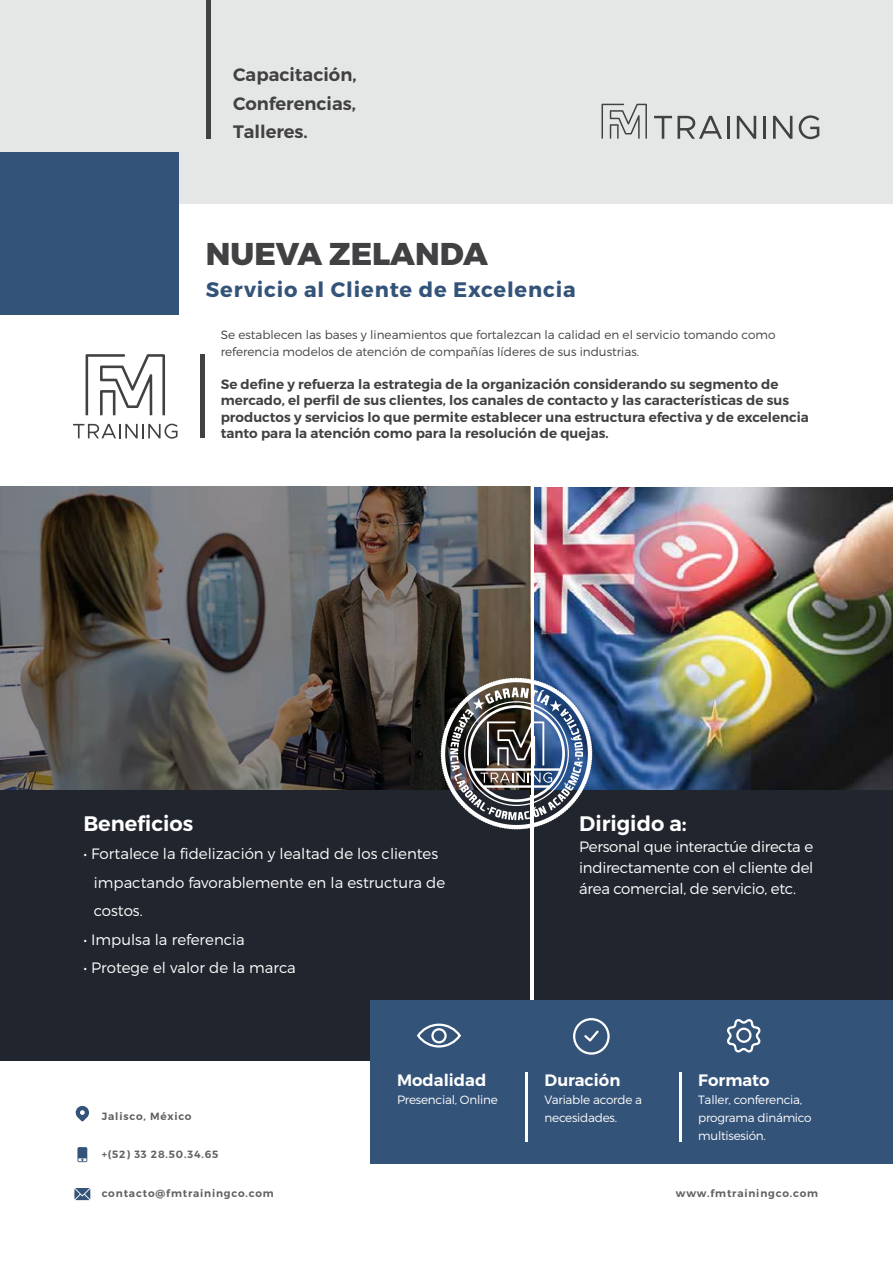
<style>
.page{position:relative;width:893px;height:1263px;background:#fff}
.page>*{position:absolute;margin:0;border:0;box-sizing:border-box;transform-origin:0 0}
.t1{font:800 31.5px "Montserrat";color:#414042}
.t2{font:700 21px "Montserrat";letter-spacing:.04em;color:#345379}
.t3{font:600 21px "Montserrat";color:#fff}
.t4{font:600 18px/28.5px "Montserrat";color:#414042;text-align:justify}
.t5{font:600 16.5px "Montserrat";color:#fff}
.t6{font:300 15px/28.5px "Montserrat";color:#fff}
.t7{font:600 13.5px/16.5px "Montserrat";color:#414042}
.t8{font:300 12px/16.5px "Montserrat";color:#414042}
.t9{font:300 12px/18px "Montserrat";letter-spacing:-.02em;color:#fff}
.t10{font:600 10.5px "Montserrat";letter-spacing:.08em;color:#606161}
</style>
<div class="page">
<svg style="left:0;top:486px;width:530px;height:304px;background:#575451"></svg>
<div style="left:0;top:0;width:892px;height:204px;background:#e5e7e6"></div>
<div style="left:0;top:152px;width:178px;height:162px;background:#345379"></div>
<img style="left:534px;top:487px;width:358px;height:303px">
<div style="left:0;top:790px;width:530px;height:271px;background:#21262e"></div>
<div style="left:534px;top:790px;width:359px;height:271px;background:#21262e"></div>
<div style="left:370px;top:1000px;width:522px;height:163px;background:#345379"></div>
<svg style="left:654px;top:116px;width:68px;height:23px"></svg>
<hr style="left:727px;top:116px;width:3px;height:23px;background:#414042">
<svg style="left:737px;top:116px;width:19px;height:23px"></svg>
<hr style="left:763px;top:116px;width:3px;height:23px;background:#414042">
<svg style="left:773px;top:116px;width:19px;height:23px"></svg>
<svg style="left:799px;top:115px;width:20px;height:24px"></svg>
<svg style="left:601px;top:104px;width:46px;height:35px"></svg>
<svg style="left:73px;top:424px;width:105px;height:15px"></svg>
<svg style="left:86px;top:354px;width:79px;height:61px"></svg>
<div style="left:206px;top:0;width:5px;height:139px;background:#414042"></div>
<hr style="left:201px;top:354px;width:4px;height:83px;background:#414042">
<hr style="left:526px;top:1072px;width:2px;height:69px;background:#fff">
<svg style="left:74px;top:1188px;width:16px;height:12px"></svg>
<svg style="left:77px;top:1147px;width:10px;height:15px"></svg>
<svg style="left:76px;top:1106px;width:13px;height:15px"></svg>
<hr style="left:679px;top:1072px;width:2px;height:69px;background:#fff">
<div style="left:417px;top:1023px;width:44px;height:24px;border:2px solid #fff;border-radius:50%"></div>
<div style="left:431px;top:1028px;width:16px;height:15px;border:2px solid #fff;border-radius:50%"></div>
<div style="left:573px;top:1018px;width:37px;height:37px;border:2px solid #fff;border-radius:50%"></div>
<svg style="left:584px;top:1030px;width:15px;height:12px"></svg>
<svg style="left:727px;top:1019px;width:34px;height:34px"></svg>
<div style="left:736px;top:1027px;width:15px;height:16px;border:2px solid #fff;border-radius:50%"></div>
<img style="left:441px;top:678px;width:151px;height:151px">
<h3 class="t4" style="left:233px;top:61px;width:125px">Capacitación, Conferencias, Talleres.</h3>
<h1 class="t1" style="left:206px;top:235px;width:283px">NUEVA ZELANDA</h1>
<h2 class="t2" style="left:206px;top:276px;width:371px">Servicio al Cliente de Excelencia</h2>
<p class="t8" style="left:221px;top:327px;width:556px">Se establecen las bases y lineamientos que fortalezcan la calidad en el servicio tomando como referencia modelos de atención de compañías líderes de sus industrias.</p>
<p class="t7" style="left:221px;top:376px;width:590px">Se define y refuerza la estrategia de la organización considerando su segmento de mercado, el perfil de sus clientes, los canales de contacto y las características de sus productos y servicios lo que permite establecer una estructura efectiva y de excelencia tanto para la atención como para la resolución de quejas.</p>
<h2 class="t3" style="left:83px;top:810px;width:112px">Beneficios</h2>
<p class="t6" style="left:94px;top:840px;width:353px;text-indent:-10px">• Fortalece la fidelización y lealtad de los clientes impactando favorablemente en la estructura de costos.</p>
<p class="t6" style="left:83px;top:925px;width:163px">• Impulsa la referencia</p>
<p class="t6" style="left:83px;top:954px;width:214px">• Protege el valor de la marca</p>
<h2 class="t3" style="left:579px;top:810px;width:109px">Dirigido a:</h2>
<p class="t6" style="left:579px;top:836px;width:236px;line-height:21px;text-align:justify">Personal que interactúe directa e indirectamente con el cliente del área comercial, de servicio, etc.</p>
<p class="t5" style="left:397px;top:1070px;width:91px">Modalidad</p>
<p class="t9" style="left:397px;top:1091px;width:102px">Presencial, Online</p>
<p class="t5" style="left:545px;top:1070px;width:77px">Duración</p>
<p class="t9" style="left:545px;top:1091px;width:99px">Variable acorde a necesidades.</p>
<p class="t5" style="left:698px;top:1070px;width:73px">Formato</p>
<p class="t9" style="left:698px;top:1091px;width:115px">Taller, conferencia, programa dinámico multisesión.</p>
<p class="t10" style="left:102px;top:1110px;width:91px">Jalisco, México</p>
<p class="t10" style="left:102px;top:1148px;width:118px">+(52) 33 28.50.34.65</p>
<p class="t10" style="left:102px;top:1186px;width:174px">contacto@fmtrainingco.com</p>
<p class="t10" style="left:676px;top:1186px;width:144px">www.fmtrainingco.com</p>
</div>
